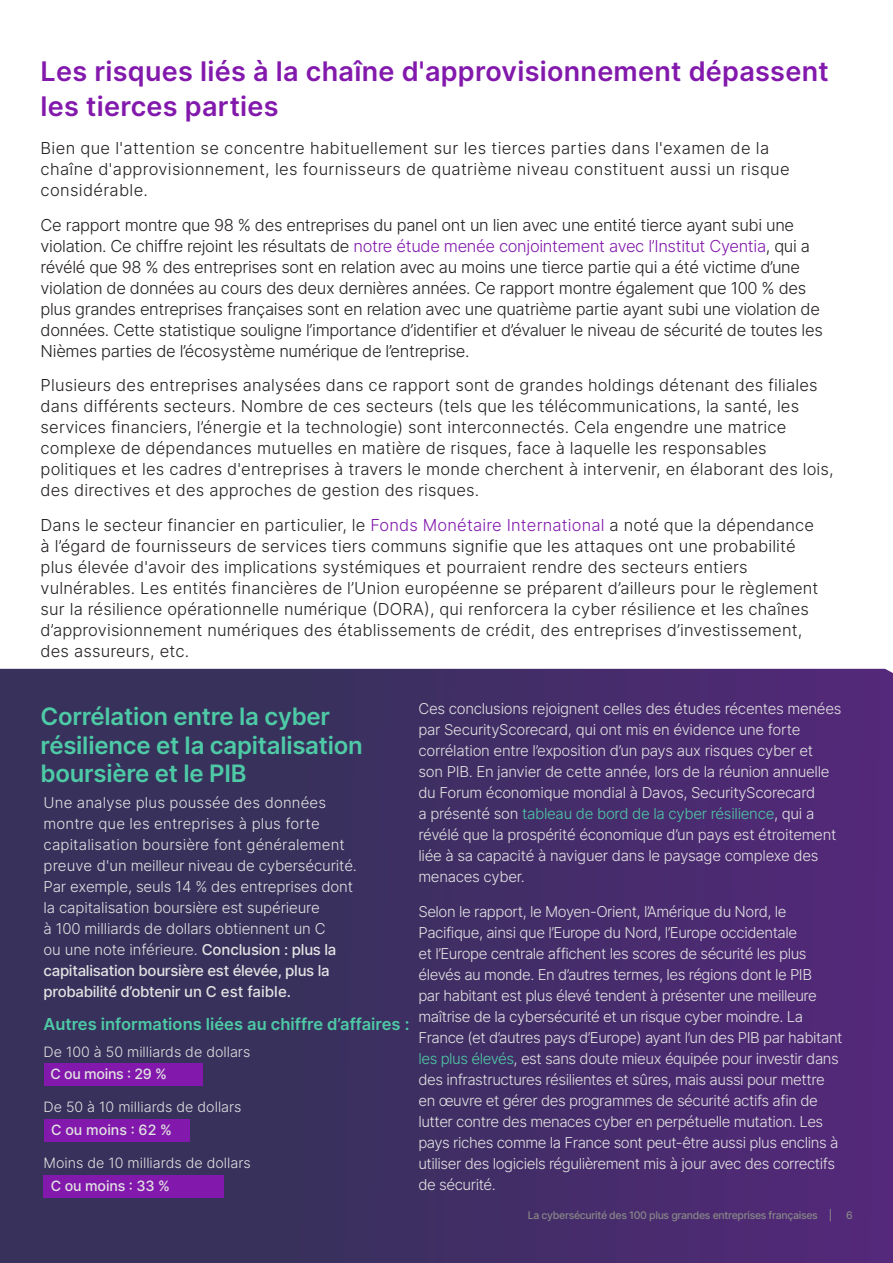
<style>
.page{position:relative;width:893px;height:1263px;background:#fff}
.page>*{position:absolute;margin:0;border:0;box-sizing:border-box;transform-origin:0 0}
.t1{font:600 27px/34.5px "Inter";letter-spacing:.01em;color:#8219ac}
.t2{font:600 24px/28.8px "Inter";letter-spacing:-.01em;color:#4ecaa6}
.t3{font:300 16.5px/21px "Inter";letter-spacing:.01em;color:#231f20}
.t4{font:300 16.5px/21px "Inter";letter-spacing:-.02em;color:#231f20}
.t5{font:600 16.5px "Inter";color:#4ecaa6}
.t6{font:300 15px/21px "Inter";letter-spacing:-.03em;color:#e3e3e3}
.t7{font:300 15px/21px "Inter";letter-spacing:-.01em;color:#e3e3e3}
.t8{font:300 14.25px/22.5px "Inter";color:#e3e3e3}
.t9{font:500 10.5px "Inter";letter-spacing:-.03em;color:#888}
.s1{color:#8219ac}
.s2{font-weight:500}
.s3{color:#4ecaa6}
</style>
<div class="page">
<svg style="left:0;top:669px;width:893px;height:594px;background:#412d66"></svg>
<div style="left:44px;top:1175px;width:180px;height:23px;background:#8219ac"></div>
<div style="left:44px;top:1119px;width:145px;height:23px;background:#8219ac"></div>
<div style="left:44px;top:1063px;width:158px;height:22px;background:#8219ac"></div>
<p class="t1" style="left:41px;top:53px;width:789px">Les risques liés à la chaîne d'approvisionnement dépassent les tierces parties</p>
<p class="t3" style="left:41px;top:137px;width:750px">Bien que l'attention se concentre habituellement sur les tierces parties dans l'examen de la chaîne d'approvisionnement, les fournisseurs de quatrième niveau constituent aussi un risque considérable.</p>
<p class="t4" style="left:41px;top:214px;width:784px">Ce rapport montre que 98 % des entreprises du panel ont un lien avec une entité tierce ayant subi une violation. Ce chiffre rejoint les résultats de <span class="s1">notre étude menée conjointement avec l’Institut Cyentia</span>, qui a révélé que 98 % des entreprises sont en relation avec au moins une tierce partie qui a été victime d’une violation de données au cours des deux dernières années. Ce rapport montre également que 100 % des plus grandes entreprises françaises sont en relation avec une quatrième partie ayant subi une violation de données. Cette statistique souligne l’importance d’identifier et d’évaluer le niveau de sécurité de toutes les Nièmes parties de l’écosystème numérique de l’entreprise.</p>
<p class="t3" style="left:41px;top:374px;width:795px">Plusieurs des entreprises analysées dans ce rapport sont de grandes holdings détenant des filiales dans différents secteurs. Nombre de ces secteurs (tels que les télécommunications, la santé, les services financiers, l’énergie et la technologie) sont interconnectés. Cela engendre une matrice complexe de dépendances mutuelles en matière de risques, face à laquelle les responsables politiques et les cadres d'entreprises à travers le monde cherchent à intervenir, en élaborant des lois, des directives et des approches de gestion des risques.</p>
<p class="t3" style="left:41px;top:514px;width:779px">Dans le secteur financier en particulier, le <span class="s1">Fonds Monétaire International</span> a noté que la dépendance à l’égard de fournisseurs de services tiers communs signifie que les attaques ont une probabilité plus élevée d'avoir des implications systémiques et pourraient rendre des secteurs entiers vulnérables. Les entités financières de l’Union européenne se préparent d’ailleurs pour le règlement sur la résilience opérationnelle numérique (DORA), qui renforcera la cyber résilience et les chaînes d’approvisionnement numériques des établissements de crédit, des entreprises d’investissement, des assureurs, etc.</p>
<p class="t2" style="left:41px;top:701px;width:324px">Corrélation entre la cyber résilience et la capitalisation boursière et le PIB</p>
<p class="t7" style="left:44px;top:792px;width:315px">Une analyse plus poussée des données montre que les entreprises à plus forte capitalisation boursière font généralement preuve d'un meilleur niveau de cybersécurité.<br>Par exemple, seuls 14 % des entreprises dont la capitalisation boursière est supérieure<br>à 100 milliards de dollars obtiennent un C<br>ou une note inférieure. <span class="s2">Conclusion : plus la capitalisation boursière est élevée, plus la probabilité d’obtenir un C est faible.</span></p>
<p class="t5" style="left:44px;top:1012px;width:367px">Autres informations liées au chiffre d’affaires :</p>
<p class="t8" style="left:51px;top:1040px;width:201px;text-indent:-7px">De 100 à 50 milliards de dollars<br><span class="s2">C ou moins : 29 %</span></p>
<p class="t8" style="left:51px;top:1096px;width:192px;text-indent:-8px">De 50 à 10 milliards de dollars<br><span class="s2">C ou moins : 62 %</span></p>
<p class="t8" style="left:51px;top:1151px;width:201px;text-indent:-7px">Moins de 10 milliards de dollars<br><span class="s2">C ou moins : 33 %</span></p>
<p class="t6" style="left:418px;top:698px;width:424px">Ces conclusions rejoignent celles des études récentes menées par SecurityScorecard, qui ont mis en évidence une forte corrélation entre l’exposition d’un pays aux risques cyber et son PIB. En janvier de cette année, lors de la réunion annuelle du Forum économique mondial à Davos, SecurityScorecard<br>a présenté son <span class="s3">tableau de bord de la cyber résilience</span>, qui a révélé que la prospérité économique d’un pays est étroitement liée à sa capacité à naviguer dans le paysage complexe des menaces cyber.</p>
<p class="t6" style="left:418px;top:900px;width:426px">Selon le rapport, le Moyen-Orient, l’Amérique du Nord, le Pacifique, ainsi que l’Europe du Nord, l’Europe occidentale<br>et l’Europe centrale affichent les scores de sécurité les plus élevés au monde. En d’autres termes, les régions dont le PIB<br>par habitant est plus élevé tendent à présenter une meilleure maîtrise de la cybersécurité et un risque cyber moindre. La France (et d’autres pays d’Europe) ayant l’un des PIB par habitant <span class="s3">les plus élevés</span>, est sans doute mieux équipée pour investir dans des infrastructures résilientes et sûres, mais aussi pour mettre en œuvre et gérer des programmes de sécurité actifs afin de lutter contre des menaces cyber en perpétuelle mutation. Les pays riches comme la France sont peut-être aussi plus enclins à utiliser des logiciels régulièrement mis à jour avec des correctifs de sécurité.</p>
<p class="t9" style="left:528px;top:1207px;width:306px">La cybersécurité des 100 plus grandes entreprises françaises |</p>
<p class="t9" style="left:846px;top:1207px;width:8px">6</p>
</div>
